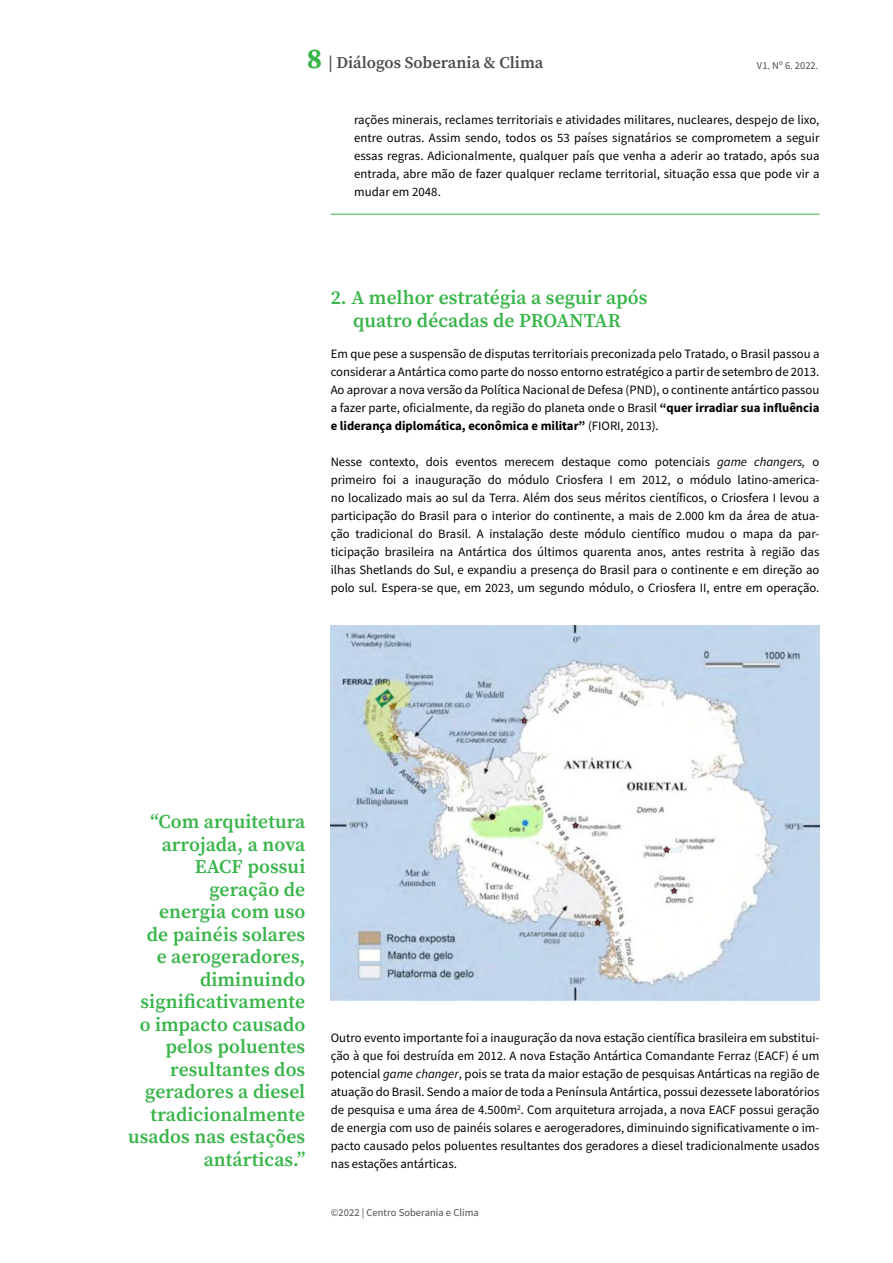
<style>
.page{position:relative;width:893px;height:1263px;background:#fff}
.page>*{position:absolute;margin:0;border:0;box-sizing:border-box;transform-origin:0 0}
.t1{font:600 19.5px/22.5px "Source Serif Pro";letter-spacing:.005em;color:#39b54a;text-align:center}
.t2{font:600 16.5px "Source Serif Pro";color:#4d4d4d}
.t3{font:12.75px/18px "Source Sans Pro";color:#000;text-align:justify}
.t4{font:10.5px "Source Sans Pro";letter-spacing:.005em;color:#4d4d4d}
.s1{font-weight:700;font-size:28.5px;color:#39b54a}
.s2{font-weight:700}
.s3{font-style:italic}
</style>
<div class="page">
<img style="left:331px;top:625px;width:488px;height:375px">
<hr style="left:331px;top:214px;width:488px;height:1px;background:#39b54a">
<p class="t2" style="left:307px;top:52px;width:238px"><span class="s1">8</span> | Diálogos Soberania &amp; Clima</p>
<p class="t4" style="left:757px;top:58px;width:63px">V1. Nº 6. 2022.</p>
<p class="t3" style="left:354px;top:111px;width:467px">rações minerais, reclames territoriais e atividades militares, nucleares, despejo de lixo, entre outras. Assim sendo, todos os 53 países signatários se comprometem a seguir essas regras. Adicionalmente, qualquer país que venha a aderir ao tratado, após sua entrada, abre mão de fazer qualquer reclame territorial, situação essa que pode vir a mudar em 2048.</p>
<h1 class="t1" style="left:331px;top:286px;width:318px">2. A melhor estratégia a seguir após quatro décadas de PROANTAR</h1>
<p class="t3" style="left:331px;top:345px;width:490px">Em que pese a suspensão de disputas territoriais preconizada pelo Tratado, o Brasil passou a considerar a Antártica como parte do nosso entorno estratégico a partir de setembro de 2013.<br>Ao aprovar a nova versão da Política Nacional de Defesa (PND), o continente antártico passou a fazer parte, oficialmente, da região do planeta onde o Brasil <span class="s2">“quer irradiar sua influência e liderança diplomática, econômica e militar”</span> (FIORI, 2013).</p>
<p class="t3" style="left:331px;top:453px;width:490px">Nesse contexto, dois eventos merecem destaque como potenciais <span class="s3">game changers,</span> o primeiro foi a inauguração do módulo Criosfera I em 2012, o módulo latino-america&shy;no localizado mais ao sul da Terra. Além dos seus méritos científicos, o Criosfera I levou a participação do Brasil para o interior do continente, a mais de 2.000 km da área de atua&shy;ção tradicional do Brasil. A instalação deste módulo científico mudou o mapa da par&shy;ticipação brasileira na Antártica dos últimos quarenta anos, antes restrita à região das ilhas Shetlands do Sul, e expandiu a presença do Brasil para o continente e em direção ao polo sul. Espera-se que, em 2023, um segundo módulo, o Criosfera II, entre em operação.</p>
<p class="t1" style="left:128px;top:810px;width:179px;text-align:right">“Com arquitetura arrojada, a nova<br>EACF possui geração de<br>energia com uso<br>de painéis solares<br>e aerogeradores, diminuindo significativamente o impacto causado pelos poluentes resultantes dos geradores a diesel tradicionalmente usados nas estações antárticas.”</p>
<p class="t3" style="left:331px;top:1029px;width:490px">Outro evento importante foi a inauguração da nova estação científica brasileira em substitui&shy;ção à que foi destruída em 2012. A nova Estação Antártica Comandante Ferraz (EACF) é um potencial <span class="s3">game changer</span>, pois se trata da maior estação de pesquisas Antárticas na região de atuação do Brasil. Sendo a maior de toda a Península Antártica, possui dezessete laboratórios de pesquisa e uma área de 4.500m<sup>2</sup>. Com arquitetura arrojada, a nova EACF possui geração de energia com uso de painéis solares e aerogeradores, diminuindo significativamente o im&shy;pacto causado pelos poluentes resultantes dos geradores a diesel tradicionalmente usados nas estações antárticas.</p>
<p class="t4" style="left:331px;top:1205px;width:150px">©2022 | Centro Soberania e Clima</p>
</div>
